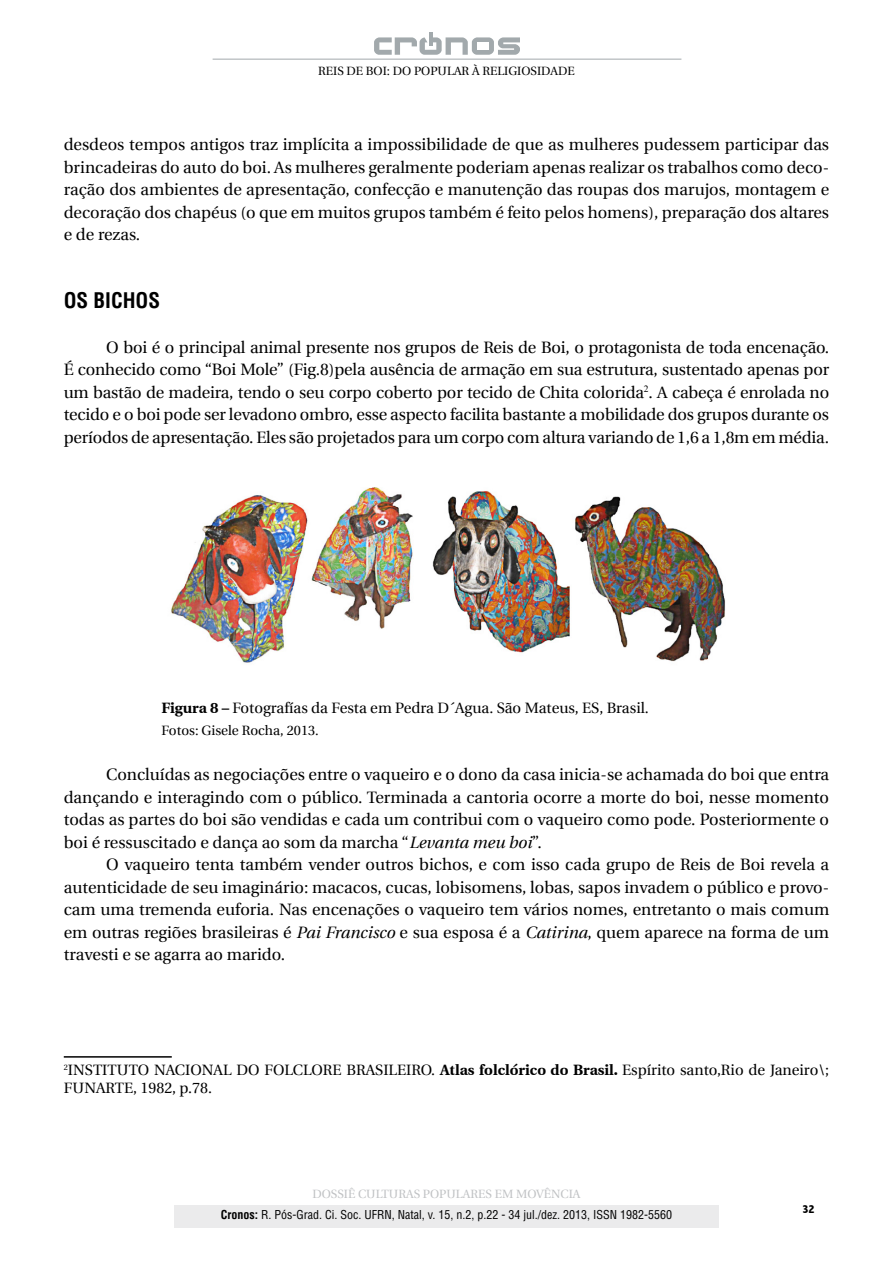
<style>
.page{position:relative;width:893px;height:1263px;background:#fff}
.page>*{position:absolute;margin:0;border:0;box-sizing:border-box;transform-origin:0 0}
.t1{font:700 condensed 21px "Helvetica LT Std";color:#000}
.t2{font:16.5px/22.5px "Utopia";color:#000;text-align:justify}
.t3{font:15px/18px "Utopia";color:#000}
.t4{font:13.5px "Utopia";color:#000}
.t5{font:condensed 12px "Helvetica LT Std";color:#000}
.t6{font:12px "Utopia";color:#000}
.t7{font:12px "Utopia";color:#c0c2c4}
.t8{font:800 condensed 12px "Abadi";color:#000}
.s1{font-weight:700}
.s2{font-style:italic}
</style>
<div class="page">
<hr style="left:213px;top:59px;width:468px;height:1px;background:#a2a9ac">
<div style="left:472px;top:37px;width:22px;height:18px;background:#a2a9ac;border-radius:5px"></div>
<svg style="left:374px;top:32px;width:94px;height:23px"></svg>
<svg style="left:498px;top:37px;width:22px;height:18px"></svg>
<div style="left:477px;top:42px;width:12px;height:8px;background:#fff"></div>
<div style="left:174px;top:1205px;width:545px;height:22px;background:#ebebec"></div>
<hr style="left:64px;top:1056px;width:108px;height:2px;background:#000">
<img style="left:171px;top:488px;width:554px;height:175px">
<p class="t6" style="left:318px;top:64px;width:258px">REIS DE BOI: DO POPULAR À RELIGIOSIDADE</p>
<p class="t2" style="left:64px;top:133px;width:767px">desdeos tempos antigos traz implícita a impossibilidade de que as mulheres pudessem participar das brincadeiras do auto do boi. As mulheres geralmente poderiam apenas realizar os trabalhos como deco&shy;ração dos ambientes de apresentação, confecção e manutenção das roupas dos marujos, montagem e decoração dos chapéus (o que em muitos grupos também é feito pelos homens), preparação dos altares e de rezas.</p>
<p class="t1" style="left:64px;top:287px;width:98px">OS BICHOS</p>
<p class="t2" style="left:64px;top:336px;width:767px;text-indent:43px">O boi é o principal animal presente nos grupos de Reis de Boi, o protagonista de toda encenação.<br>É conhecido como “Boi Mole” (Fig.8)pela ausência de armação em sua estrutura, sustentado apenas por um bastão de madeira, tendo o seu corpo coberto por tecido de Chita colorida<sup>2</sup>. A cabeça é enrolada no tecido e o boi pode ser levadono ombro, esse aspecto facilita bastante a mobilidade dos grupos durante os períodos de apresentação. Eles são projetados para um corpo com altura variando de 1,6 a 1,8m em média.</p>
<p class="t3" style="left:162px;top:699px;width:489px"><span class="s1">Figura 8 –</span> Fotografías da Festa em Pedra D´Agua. São Mateus, ES, Brasil.</p>
<p class="t4" style="left:162px;top:723px;width:159px">Fotos: Gisele Rocha, 2013.</p>
<p class="t2" style="left:64px;top:763px;width:767px;text-indent:43px">Concluídas as negociações entre o vaqueiro e o dono da casa inicia-se achamada do boi que entra dançando e interagindo com o público. Terminada a cantoria ocorre a morte do boi, nesse momento todas as partes do boi são vendidas e cada um contribui com o vaqueiro como pode. Posteriormente o boi é ressuscitado e dança ao som da marcha “<span class="s2">Levanta meu boi</span>”.</p>
<p class="t2" style="left:64px;top:853px;width:767px;text-indent:43px">O vaqueiro tenta também vender outros bichos, e com isso cada grupo de Reis de Boi revela a autenticidade de seu imaginário: macacos, cucas, lobisomens, lobas, sapos invadem o público e provo&shy;cam uma tremenda euforia. Nas encenações o vaqueiro tem vários nomes, entretanto o mais comum em outras regiões brasileiras é <span class="s2">Pai Francisco</span> e sua esposa é a <span class="s2">Catirina</span>, quem aparece na forma de um travesti e se agarra ao marido.</p>
<p class="t3" style="left:64px;top:1061px;width:767px"><sup>2</sup>INSTITUTO NACIONAL DO FOLCLORE BRASILEIRO. <span class="s1">Atlas folclórico do Brasil.</span> Espírito santo,Rio de Janeiro\;<br>FUNARTE, 1982, p.78.</p>
<p class="t7" style="left:312px;top:1187px;width:270px">DOSSIÊ CULTURAS POPULARES EM MOVÊNCIA</p>
<p class="t5" style="left:221px;top:1207px;width:453px"><span class="s1">Cronos:</span> R. Pós-Grad. Ci. Soc. UFRN, Natal, v. 15, n.2, p.22 - 34 jul./dez. 2013, ISSN 1982-5560</p>
<p class="t8" style="left:802px;top:1202px;width:14px">32</p>
</div>
